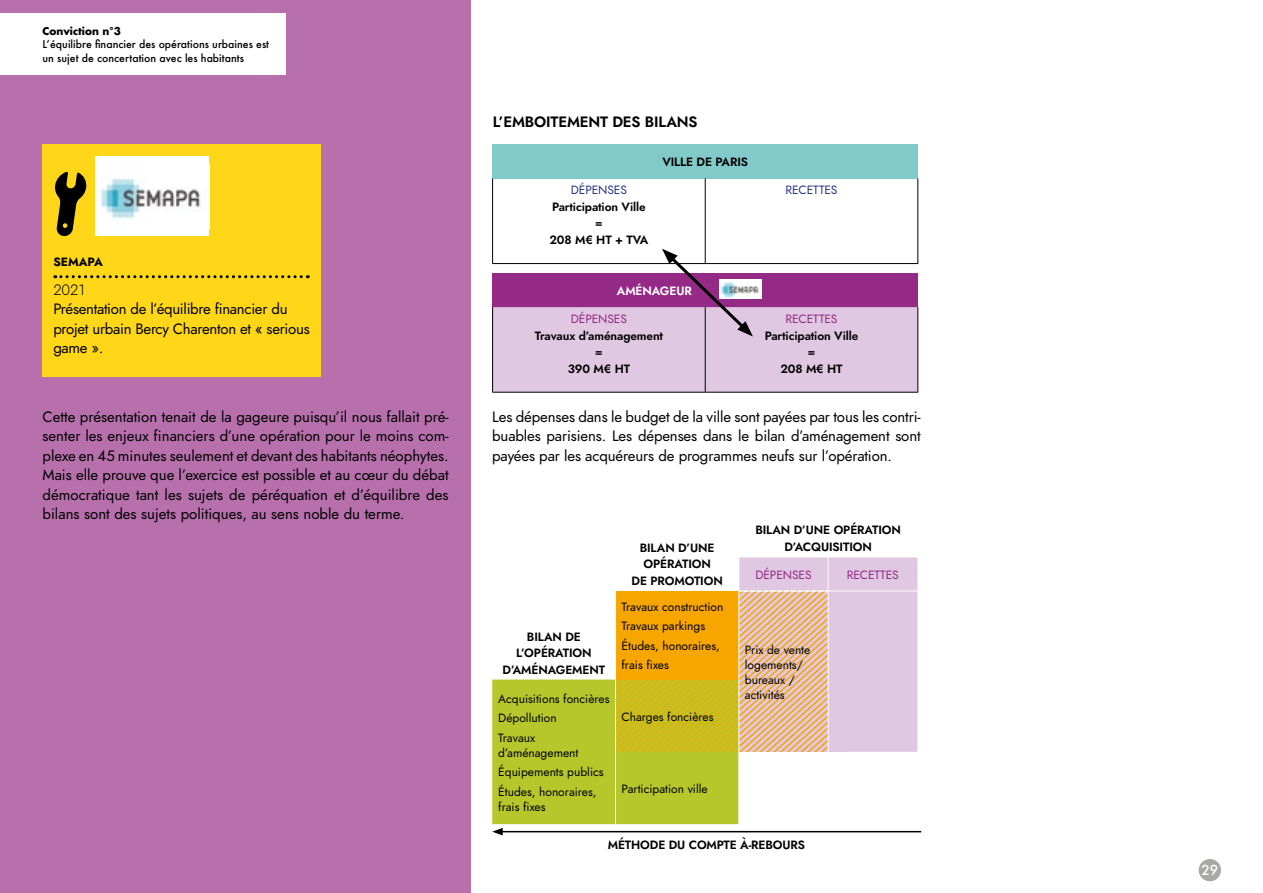
<style>
.page{position:relative;width:1263px;height:893px;background:#fff}
.page>*{position:absolute;margin:0;border:0;box-sizing:border-box;transform-origin:0 0}
.t1{font:15px/19.5px "Jost";letter-spacing:-.01em;color:#000;text-align:justify}
.t2{font:15px "Jost Semi";letter-spacing:-.01em;color:#000}
.t3{font:300 15px "Jost";color:#000}
.t4{font:500 13.5px "Futura";color:#fff}
.t5{font:12px/19.5px "Jost";color:#000}
.t6{font:12px/16.5px "Jost Semi";letter-spacing:-.01em;color:#000;text-align:center}
.t7{font:12px "Jost";letter-spacing:-.01em;color:#942a86}
.t8{font:12px "Jost";letter-spacing:-.01em;color:#283583}
.t9{font:12px "Jost Semi";letter-spacing:-.01em;color:#fff}
.t10{font:700 12px "Jost";color:#000}
.t11{font:500 10.5px/13.5px "Futura";color:#000}
.t12{font:700 10.5px "Futura";color:#000}
</style>
<div class="page">
<div style="left:1199px;top:859px;width:22px;height:22px;background:#a8a8a7;border-radius:50%"></div>
<div style="left:0;top:0;width:471px;height:893px;background:#b770ac"></div>
<div style="left:0;top:14px;width:286px;height:61px;background:#fff"></div>
<div style="left:493px;top:144px;width:425px;height:34px;background:#82cac9"></div>
<hr style="left:492px;top:179px;width:1px;height:84px;background:#000">
<hr style="left:705px;top:179px;width:1px;height:84px;background:#000">
<hr style="left:917px;top:179px;width:1px;height:84px;background:#000">
<hr style="left:492px;top:263px;width:213px;height:1px;background:#000">
<hr style="left:492px;top:307px;width:1px;height:85px;background:#000">
<hr style="left:492px;top:392px;width:213px;height:1px;background:#000">
<hr style="left:705px;top:392px;width:213px;height:1px;background:#000">
<svg style="left:493px;top:249px;width:425px;height:143px"></svg>
<hr style="left:500px;top:831px;width:421px;height:1px;background:#000">
<svg style="left:492px;top:557px;width:425px;height:278px"></svg>
<div style="left:43px;top:144px;width:278px;height:233px;background:#ffd718"></div>
<svg style="left:55px;top:275px;width:253px;height:3px"></svg>
<div style="left:95px;top:157px;width:114px;height:79px;background:#fff"></div>
<img style="left:100px;top:178px;width:101px;height:41px">
<svg style="left:55px;top:171px;width:31px;height:66px"></svg>
<p class="t12" style="left:43px;top:24px;width:80px">Conviction n°3</p>
<p class="t11" style="left:43px;top:38px;width:228px">L’équilibre financier des opérations urbaines est un sujet de concertation avec les habitants</p>
<p class="t10" style="left:53px;top:254px;width:51px">SEMAPA</p>
<p class="t3" style="left:53px;top:279px;width:33px">2021</p>
<p class="t1" style="left:53px;top:299px;width:258px;text-align:left">Présentation de l’équilibre financier du projet urbain Bercy Charenton et « serious game ».</p>
<p class="t2" style="left:493px;top:111px;width:206px">L’EMBOITEMENT DES BILANS</p>
<p class="t8" style="left:571px;top:182px;width:58px">DÉPENSES</p>
<p class="t6" style="left:549px;top:199px;width:100px">Participation Ville =<br>208 M€ HT + TVA</p>
<p class="t6" style="left:662px;top:154px;width:87px">VILLE DE PARIS</p>
<p class="t9" style="left:617px;top:283px;width:76px">AMÉNAGEUR</p>
<p class="t7" style="left:571px;top:311px;width:58px">DÉPENSES</p>
<p class="t6" style="left:535px;top:327px;width:130px">Travaux d’aménagement =<br>390 M€ HT</p>
<p class="t8" style="left:785px;top:182px;width:53px">RECETTES</p>
<p class="t7" style="left:785px;top:311px;width:53px">RECETTES</p>
<p class="t6" style="left:765px;top:327px;width:95px">Participation Ville =<br>208 M€ HT</p>
<p class="t1" style="left:43px;top:407px;width:408px">Cette présentation tenait de la gageure puisqu’il nous fallait pré&shy;senter les enjeux financiers d’une opération pour le moins com&shy;plexe en 45 minutes seulement et devant des habitants néophytes.<br>Mais elle prouve que l’exercice est possible et au cœur du débat démocratique tant les sujets de péréquation et d’équilibre des bilans sont des sujets politiques, au sens noble du terme.</p>
<p class="t1" style="left:492px;top:407px;width:430px">Les dépenses dans le budget de la ville sont payées par tous les contri&shy;buables parisiens. Les dépenses dans le bilan d’aménagement sont payées par les acquéreurs de programmes neufs sur l’opération.</p>
<p class="t6" style="left:755px;top:522px;width:147px">BILAN D’UNE OPÉRATION<br>D’ACQUISITION</p>
<p class="t7" style="left:755px;top:567px;width:58px">DÉPENSES</p>
<p class="t7" style="left:847px;top:567px;width:53px">RECETTES</p>
<p class="t6" style="left:632px;top:540px;width:93px">BILAN D’UNE<br>OPÉRATION<br>DE PROMOTION</p>
<p class="t6" style="left:502px;top:628px;width:104px">BILAN DE<br>L’OPÉRATION<br>D’AMÉNAGEMENT</p>
<p class="t5" style="left:621px;top:597px;width:103px">Travaux construction<br>Travaux parkings<br>Études, honoraires, frais fixes</p>
<p class="t5" style="left:745px;top:642px;width:67px;line-height:15px">Prix de vente logements/ bureaux /</p>
<p class="t5" style="left:498px;top:689px;width:113px">Acquisitions foncières</p>
<p class="t5" style="left:745px;top:685px;width:41px">activités</p>
<p class="t5" style="left:498px;top:708px;width:60px">Dépollution<br>Travaux</p>
<p class="t5" style="left:498px;top:743px;width:107px">d’aménagement<br>Équipements publics<br>Études, honoraires,</p>
<p class="t5" style="left:498px;top:797px;width:49px">frais fixes</p>
<p class="t5" style="left:621px;top:707px;width:94px">Charges foncières</p>
<p class="t5" style="left:621px;top:779px;width:88px">Participation ville</p>
<p class="t6" style="left:608px;top:837px;width:199px">MÉTHODE DU COMPTE À-REBOURS</p>
<p class="t4" style="left:1201px;top:860px;width:18px">29</p>
</div>
